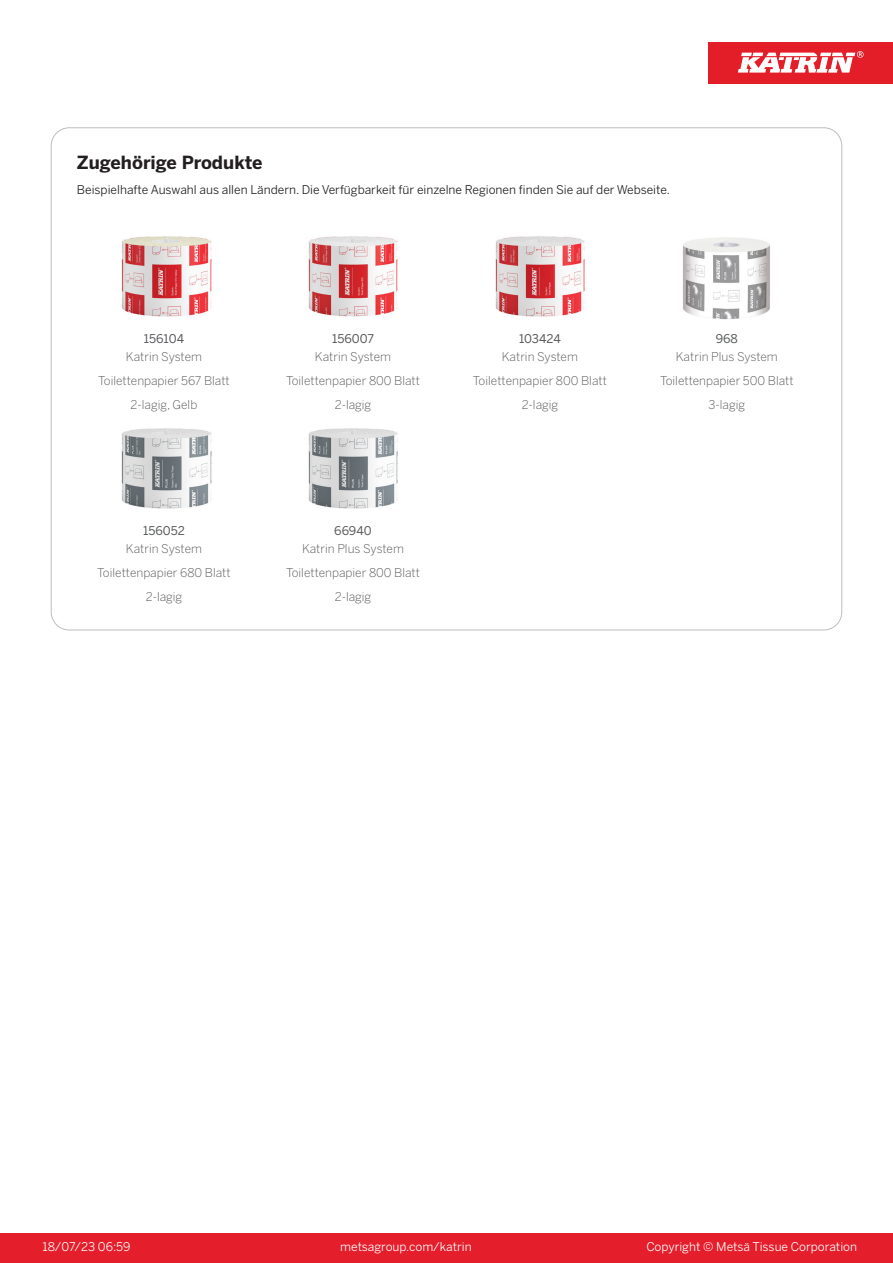
<style>
.page{position:relative;width:893px;height:1263px;background:#fff}
.page>*{position:absolute;margin:0;border:0;box-sizing:border-box;transform-origin:0 0}
.T_TableHeader{font:700 18px "Benton Sans";color:#231f20}
.T_RelatedName{font:300 12px/24px "Benton Sans";color:#57585a;text-align:center}
.T_TableBody{font:12px "Benton Sans";color:#231f20}
.t1{font:12px "Benton Sans";color:#fff}
.T_RelatedCode{font:12px "Benton Sans";color:#57585a}
</style>
<div class="page">
<div style="left:0;top:1233px;width:893px;height:30px;background:#e41e2b"></div>
<div style="left:708px;top:43px;width:185px;height:41px;background:#e31e28"></div>
<svg style="left:738px;top:51px;width:126px;height:22px"></svg>
<img style="left:121px;top:236px;width:91px;height:81px">
<img style="left:308px;top:236px;width:90px;height:81px">
<img style="left:495px;top:236px;width:90px;height:81px">
<img style="left:683px;top:237px;width:87px;height:83px">
<img style="left:121px;top:428px;width:91px;height:81px">
<img style="left:308px;top:428px;width:90px;height:81px">
<p class="T_TableHeader" style="left:77px;top:151px;width:187px">Zugehörige Produkte</p>
<p class="T_TableBody" style="left:77px;top:183px;width:595px">Beispielhafte Auswahl aus allen Ländern. Die Verfügbarkeit für einzelne Regionen finden Sie auf der Webseite.</p>
<p class="T_RelatedCode" style="left:144px;top:331px;width:42px">156104</p>
<p class="T_RelatedCode" style="left:332px;top:331px;width:43px">156007</p>
<p class="T_RelatedCode" style="left:519px;top:331px;width:43px">103424</p>
<p class="T_RelatedCode" style="left:716px;top:331px;width:24px">968</p>
<p class="T_RelatedName" style="left:98px;top:345px;width:133px">Katrin System<br>Toilettenpapier 567 Blatt<br>2-lagig, Gelb</p>
<p class="T_RelatedName" style="left:286px;top:345px;width:135px">Katrin System<br>Toilettenpapier 800 Blatt<br>2-lagig</p>
<p class="T_RelatedName" style="left:473px;top:345px;width:135px">Katrin System<br>Toilettenpapier 800 Blatt<br>2-lagig</p>
<p class="T_RelatedName" style="left:660px;top:345px;width:135px">Katrin Plus System<br>Toilettenpapier 500 Blatt<br>3-lagig</p>
<p class="T_RelatedCode" style="left:143px;top:524px;width:43px">156052</p>
<p class="T_RelatedCode" style="left:334px;top:524px;width:39px">66940</p>
<p class="T_RelatedName" style="left:97px;top:537px;width:135px">Katrin System<br>Toilettenpapier 680 Blatt<br>2-lagig</p>
<p class="T_RelatedName" style="left:286px;top:537px;width:135px">Katrin Plus System<br>Toilettenpapier 800 Blatt<br>2-lagig</p>
<p class="t1" style="left:43px;top:1239px;width:89px">18/07/23 06:59</p>
<p class="t1" style="left:340px;top:1239px;width:133px">metsagroup.com/katrin</p>
<p class="t1" style="left:646px;top:1239px;width:212px">Copyright © Metsä Tissue Corporation</p>
</div>
